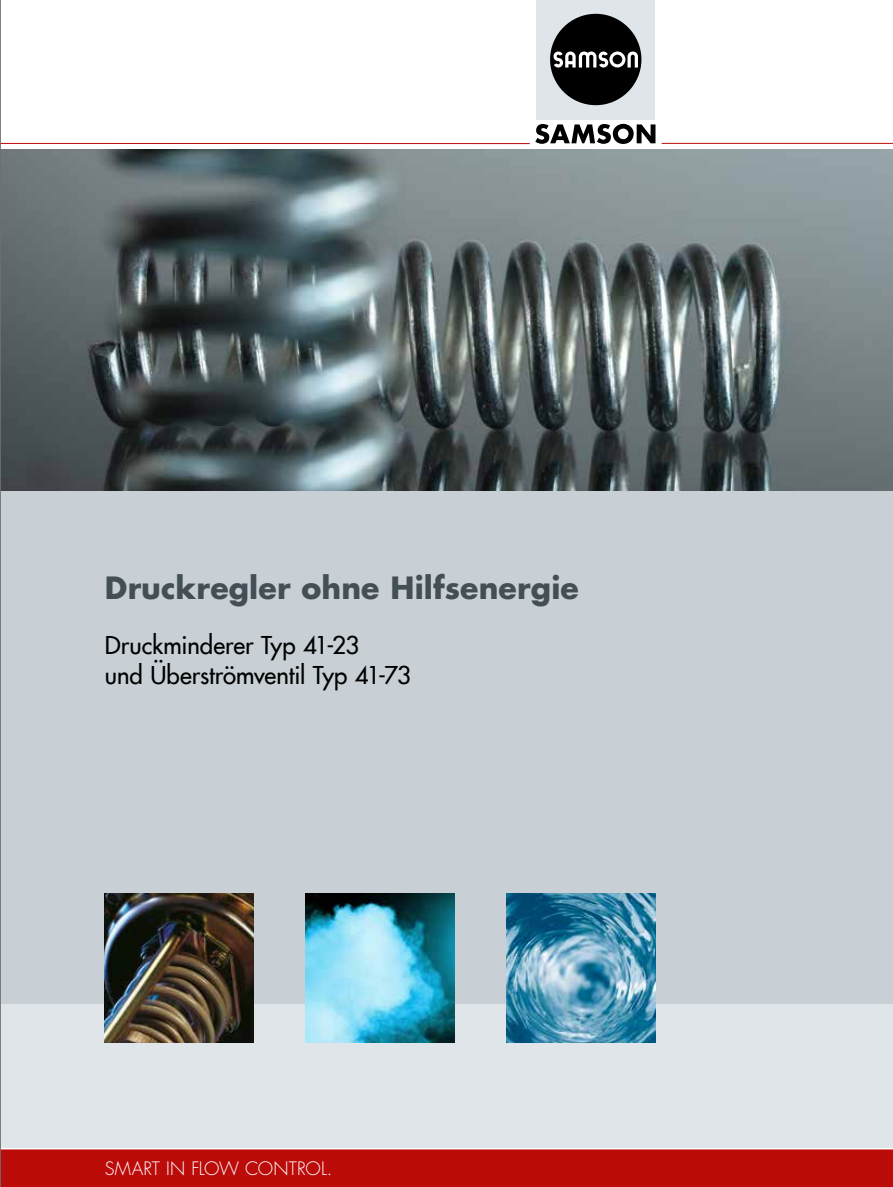
<style>
.page{position:relative;width:893px;height:1187px;background:#fff}
.page>*{position:absolute;margin:0;border:0;box-sizing:border-box;transform-origin:0 0}
.t1{font:700 30px "Futura Com";letter-spacing:.005em;color:#434f55}
.t2{font:500 24px/30px "Futura Com";color:#000}
.t3{font:300 18px "Futura";letter-spacing:.005em;color:#fff}
</style>
<div class="page">
<div style="left:0;top:405px;width:893px;height:598px;background:#c8d0d5"></div>
<div style="left:0;top:1148px;width:893px;height:38px;background:#bb0c0a"></div>
<div style="left:0;top:1003px;width:893px;height:145px;background:#dfe5e9"></div>
<svg style="left:535px;top:124px;width:120px;height:20px"></svg>
<div style="left:536px;top:0;width:119px;height:119px;background:#dfe5e9"></div>
<div style="left:550px;top:14px;width:91px;height:91px;background:#000;border-radius:50%"></div>
<svg style="left:553px;top:51px;width:85px;height:16px"></svg>
<img style="left:1px;top:150px;width:892px;height:340px">
<img style="left:506px;top:893px;width:149px;height:149px">
<img style="left:105px;top:893px;width:149px;height:149px">
<img style="left:306px;top:893px;width:148px;height:149px">
<hr style="left:662px;top:143px;width:231px;height:1px;background:#bb0c0a">
<hr style="left:0;top:1147px;width:893px;height:2px;background:#fff">
<hr style="left:0;top:143px;width:530px;height:1px;background:#bb0c0a">
<hr style="left:0;top:0;width:1px;height:1186px;background:#6f6f6e">
<p class="t1" style="left:105px;top:564px;width:475px">Druckregler ohne Hilfsenergie</p>
<p class="t2" style="left:105px;top:628px;width:308px">Druckminderer Typ 41-23<br>und Überströmventil Typ 41-73</p>
<p class="t3" style="left:105px;top:1156px;width:229px">SMART IN FLOW CONTROL.</p>
</div>
